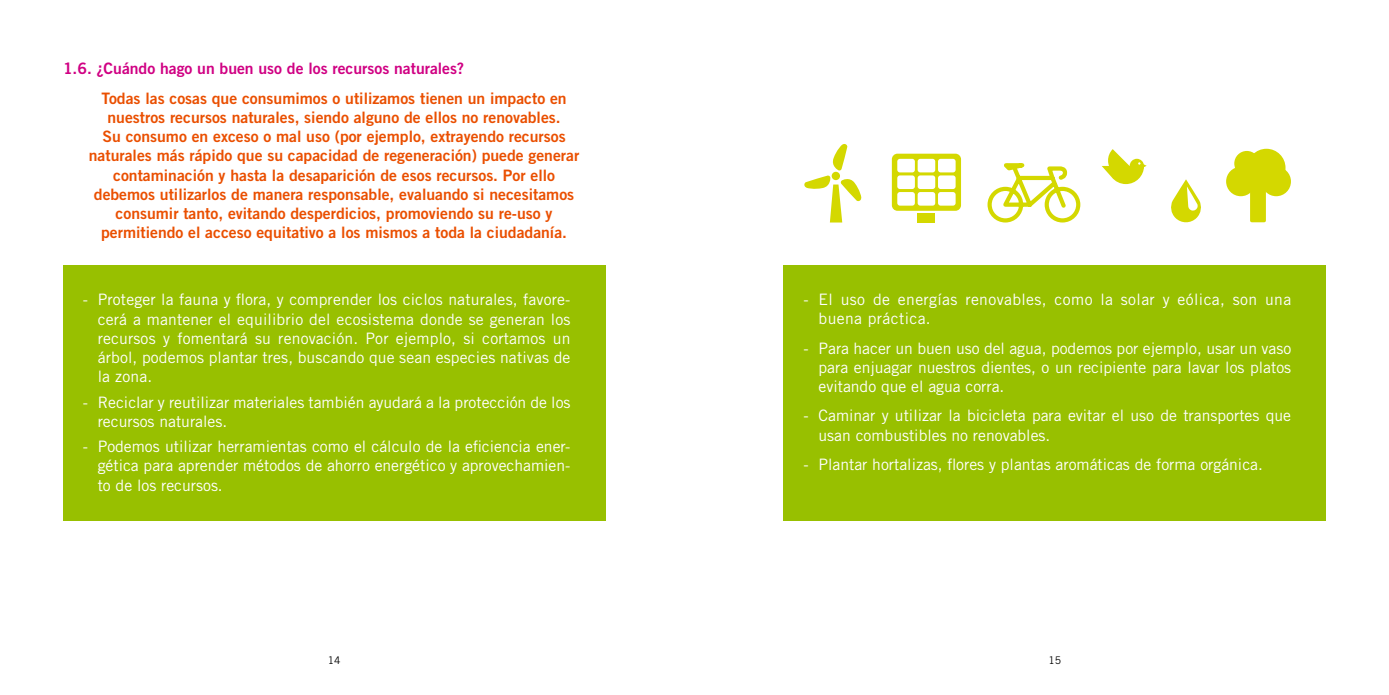
<style>
.page{position:relative;width:1389px;height:695px;background:#fff}
.page>*{position:absolute;margin:0;border:0;box-sizing:border-box;transform-origin:0 0}
.t1{font:15.75px/19.2px "Trade Gothic LT Std";color:#fff;text-align:justify}
.t2{font:15.75px/19.2px "Trade Gothic LT Std Bd 2";color:#ea4f00;text-align:center}
.t3{font:15.75px/19.2px "Trade Gothic LT Std";letter-spacing:.025em;color:#fff}
.t4{font:15.75px "Trade Gothic LT Std Bd 2";color:#d00083}
.t5{font:10.5px "Trade Gothic LT Std";color:#000}
</style>
<div class="page">
<div style="left:63px;top:265px;width:542px;height:256px;background:#98c000"></div>
<div style="left:784px;top:265px;width:542px;height:256px;background:#98c000"></div>
<svg style="left:987px;top:163px;width:94px;height:60px"></svg>
<svg style="left:804px;top:144px;width:57px;height:78px"></svg>
<div style="left:918px;top:213px;width:17px;height:9px;background:#d4d800"></div>
<div style="left:892px;top:154px;width:69px;height:57px;background:#d4d800;border-radius:6px"></div>
<div style="left:897px;top:159px;width:18px;height:13px;background:#fff;border-radius:3px"></div>
<div style="left:918px;top:159px;width:17px;height:13px;background:#fff;border-radius:3px"></div>
<div style="left:938px;top:159px;width:18px;height:13px;background:#fff;border-radius:3px"></div>
<div style="left:897px;top:175px;width:18px;height:14px;background:#fff;border-radius:3px"></div>
<div style="left:918px;top:175px;width:17px;height:14px;background:#fff;border-radius:3px"></div>
<div style="left:938px;top:175px;width:18px;height:14px;background:#fff;border-radius:3px"></div>
<div style="left:897px;top:192px;width:18px;height:13px;background:#fff;border-radius:3px"></div>
<div style="left:918px;top:192px;width:17px;height:13px;background:#fff;border-radius:3px"></div>
<div style="left:938px;top:192px;width:18px;height:13px;background:#fff;border-radius:3px"></div>
<svg style="left:1171px;top:179px;width:30px;height:44px"></svg>
<div style="left:1228px;top:168px;width:26px;height:26px;background:#d4d800;border-radius:50%"></div>
<div style="left:1226px;top:167px;width:30px;height:29px;border:3px solid #d4d800;border-radius:50%"></div>
<div style="left:1263px;top:168px;width:26px;height:26px;background:#d4d800;border-radius:50%"></div>
<div style="left:1261px;top:167px;width:30px;height:29px;border:3px solid #d4d800;border-radius:50%"></div>
<div style="left:1236px;top:152px;width:22px;height:22px;background:#d4d800;border-radius:50%"></div>
<div style="left:1234px;top:151px;width:25px;height:25px;border:3px solid #d4d800;border-radius:50%"></div>
<div style="left:1249px;top:150px;width:35px;height:35px;background:#d4d800;border-radius:50%"></div>
<div style="left:1247px;top:149px;width:38px;height:38px;border:3px solid #d4d800;border-radius:50%"></div>
<div style="left:1250px;top:173px;width:16px;height:49px;background:#d4d800;border:3px solid #d4d800"></div>
<svg style="left:1102px;top:149px;width:45px;height:35px"></svg>
<p class="t4" style="left:63px;top:59px;width:403px">1.6. ¿Cuándo hago un buen uso de los recursos naturales?</p>
<p class="t2" style="left:89px;top:88px;width:492px">Todas las cosas que consumimos o utilizamos tienen un impacto en nuestros recursos naturales, siendo alguno de ellos no renovables.<br>Su consumo en exceso o mal uso (por ejemplo, extrayendo recursos naturales más rápido que su capacidad de regeneración) puede generar contaminación y hasta la desaparición de esos recursos. Por ello debemos utilizarlos de manera responsable, evaluando si necesitamos consumir tanto, evitando desperdicios, promoviendo su re-uso y permitiendo el acceso equitativo a los mismos a toda la ciudadanía.</p>
<p class="t1" style="left:98px;top:290px;width:474px;text-indent:-15px">- Proteger la fauna y flora, y comprender los ciclos naturales, favore&shy;cerá a mantener el equilibrio del ecosistema donde se generan los recursos y fomentará su renovación. Por ejemplo, si cortamos un árbol, podemos plantar tres, buscando que sean especies nativas de la zona.</p>
<p class="t1" style="left:98px;top:392px;width:474px;text-indent:-15px">- Reciclar y reutilizar materiales también ayudará a la protección de los recursos naturales.</p>
<p class="t1" style="left:98px;top:436px;width:474px;text-indent:-15px">- Podemos utilizar herramientas como el cálculo de la eficiencia ener&shy;gética para aprender métodos de ahorro energético y aprovechamien&shy;to de los recursos.</p>
<p class="t3" style="left:819px;top:290px;width:474px;text-indent:-15px">- El uso de energías renovables, como la solar y eólica, son una buena práctica.</p>
<p class="t1" style="left:819px;top:338px;width:474px;text-indent:-15px">- Para hacer un buen uso del agua, podemos por ejemplo, usar un vaso para enjuagar nuestros dientes, o un recipiente para lavar los platos evitando que el agua corra.</p>
<p class="t1" style="left:819px;top:406px;width:474px;text-indent:-15px">- Caminar y utilizar la bicicleta para evitar el uso de transportes que usan combustibles no renovables.</p>
<p class="t1" style="left:804px;top:454px;width:461px">- Plantar hortalizas, flores y plantas aromáticas de forma orgánica.</p>
<p class="t5" style="left:328px;top:653px;width:14px">14</p>
<p class="t5" style="left:1048px;top:653px;width:14px">15</p>
</div>
